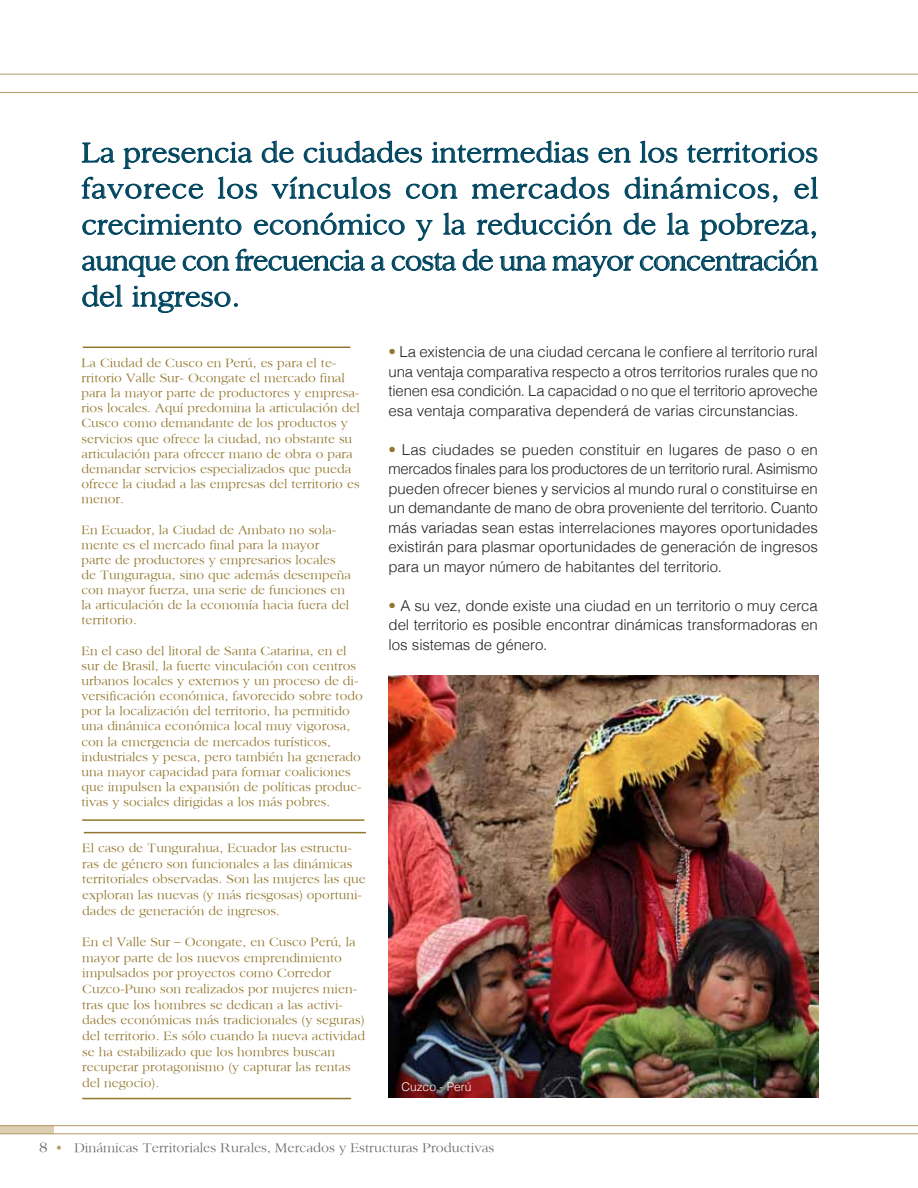
<style>
.page{position:relative;width:918px;height:1188px;background:#fff}
.page>*{position:absolute;margin:0;border:0;box-sizing:border-box;transform-origin:0 0}
.t1{font:30px/36px "Sanford";letter-spacing:-.025em;color:#014660;text-align:justify}
.t2{font:300 15px/19.5px "Helvetica";letter-spacing:-.005em;color:#231f20;text-align:justify}
.t3{font:13.5px "Sanford";color:#6c6d70}
.t4{font:13.05px/15.1px "Sanford";color:#93772f}
.t5{font:300 12px "Helvetica";letter-spacing:.005em;color:#fff}
.s1{color:#93772f}
.s2{font-size:15px}
.s3{color:#b39962}
</style>
<div class="page">
<div style="left:0;top:1126px;width:54px;height:8px;background:#dccfb1"></div>
<hr style="left:0;top:1125px;width:918px;height:1px;background:#b39962">
<hr style="left:0;top:74px;width:918px;height:1px;background:#b39962">
<hr style="left:0;top:92px;width:918px;height:1px;background:#b39962">
<hr style="left:0;top:1134px;width:918px;height:1px;background:#b39962">
<svg style="left:82px;top:141px;width:736px;height:207px"></svg>
<hr style="left:83px;top:347px;width:267px;height:1px;background:#93772f">
<hr style="left:82px;top:819px;width:282px;height:2px;background:#93772f">
<hr style="left:82px;top:1098px;width:269px;height:1px;background:#93772f">
<hr style="left:84px;top:832px;width:282px;height:1px;background:#93772f">
<img style="left:389px;top:675px;width:429px;height:423px">
<h1 class="t1" style="left:81px;top:134px;width:738px">La presencia de ciudades intermedias en los territorios favorece los vínculos con mercados dinámicos, el crecimiento económico y la reducción de la pobreza, aunque con frecuencia a costa de una mayor concentración del ingreso.</h1>
<p class="t2" style="left:389px;top:342px;width:431px"><span class="s1">•</span> La existencia de una ciudad cercana le confiere al territorio rural una ventaja comparativa respecto a otros territorios rurales que no tienen esa condición. La capacidad o no que el territorio aproveche esa ventaja comparativa dependerá de varias circunstancias.</p>
<p class="t2" style="left:389px;top:440px;width:431px"><span class="s1">•</span> Las ciudades se pueden constituir en lugares de paso o en mercados finales para los productores de un territorio rural. Asimismo pueden ofrecer bienes y servicios al mundo rural o constituirse en un demandante de mano de obra proveniente del territorio. Cuanto más variadas sean estas interrelaciones mayores oportunidades existirán para plasmar oportunidades de generación de ingresos para un mayor número de habitantes del territorio.</p>
<p class="t2" style="left:389px;top:596px;width:431px"><span class="s1">•</span> A su vez, donde existe una ciudad en un territorio o muy cerca del territorio es posible encontrar dinámicas transformadoras en los sistemas de género.</p>
<p class="t4" style="left:81px;top:355px;width:280px">La Ciudad de Cusco en Perú, es para el te&shy;rritorio Valle Sur- Ocongate el mercado final para la mayor parte de productores y empresa&shy;rios locales. Aquí predomina la articulación del Cusco como demandante de los productos y servicios que ofrece la ciudad, no obstante su articulación para ofrecer mano de obra o para demandar servicios especializados que pueda ofrece la ciudad a las empresas del territorio es menor.</p>
<p class="t4" style="left:81px;top:521px;width:271px">En Ecuador, la Ciudad de Ambato no sola&shy;mente es el mercado final para la mayor parte de productores y empresarios locales de Tunguragua, sino que además desempeña con mayor fuerza, una serie de funciones en la articulación de la economía hacia fuera del territorio.</p>
<p class="t4" style="left:81px;top:643px;width:283px">En el caso del litoral de Santa Catarina, en el sur de Brasil, la fuerte vinculación con centros urbanos locales y externos y un proceso de di&shy;versificación económica, favorecido sobre todo por la localización del territorio, ha permitido una dinámica económica local muy vigorosa, con la emergencia de mercados turísticos, industriales y pesca, pero también ha generado una mayor capacidad para formar coaliciones que impulsen la expansión de políticas produc&shy;tivas y sociales dirigidas a los más pobres.</p>
<p class="t4" style="left:82px;top:840px;width:285px;line-height:15.6px">El caso de Tungurahua, Ecuador las estructu&shy;ras de género son funcionales a las dinámicas territoriales observadas. Son las mujeres las que exploran las nuevas (y más riesgosas) oportuni&shy;dades de generación de ingresos.</p>
<p class="t4" style="left:82px;top:934px;width:284px;line-height:15.6px">En el Valle Sur – Ocongate, en Cusco Perú, la mayor parte de los nuevos emprendimiento impulsados por proyectos como Corredor Cuzco-Puno son realizados por mujeres mien&shy;tras que los hombres se dedican a las activi&shy;dades económicas más tradicionales (y seguras) del territorio. Es sólo cuando la nueva actividad se ha estabilizado que los hombres buscan recuperar protagonismo (y capturar las rentas del negocio).</p>
<p class="t5" style="left:401px;top:1080px;width:72px">Cuzco - Perú</p>
<p class="t3" style="left:39px;top:1140px;width:457px"><span class="s2">8</span> <span class="s3">•</span> Dinámicas Territoriales Rurales, Mercados y Estructuras Productivas</p>
</div>
